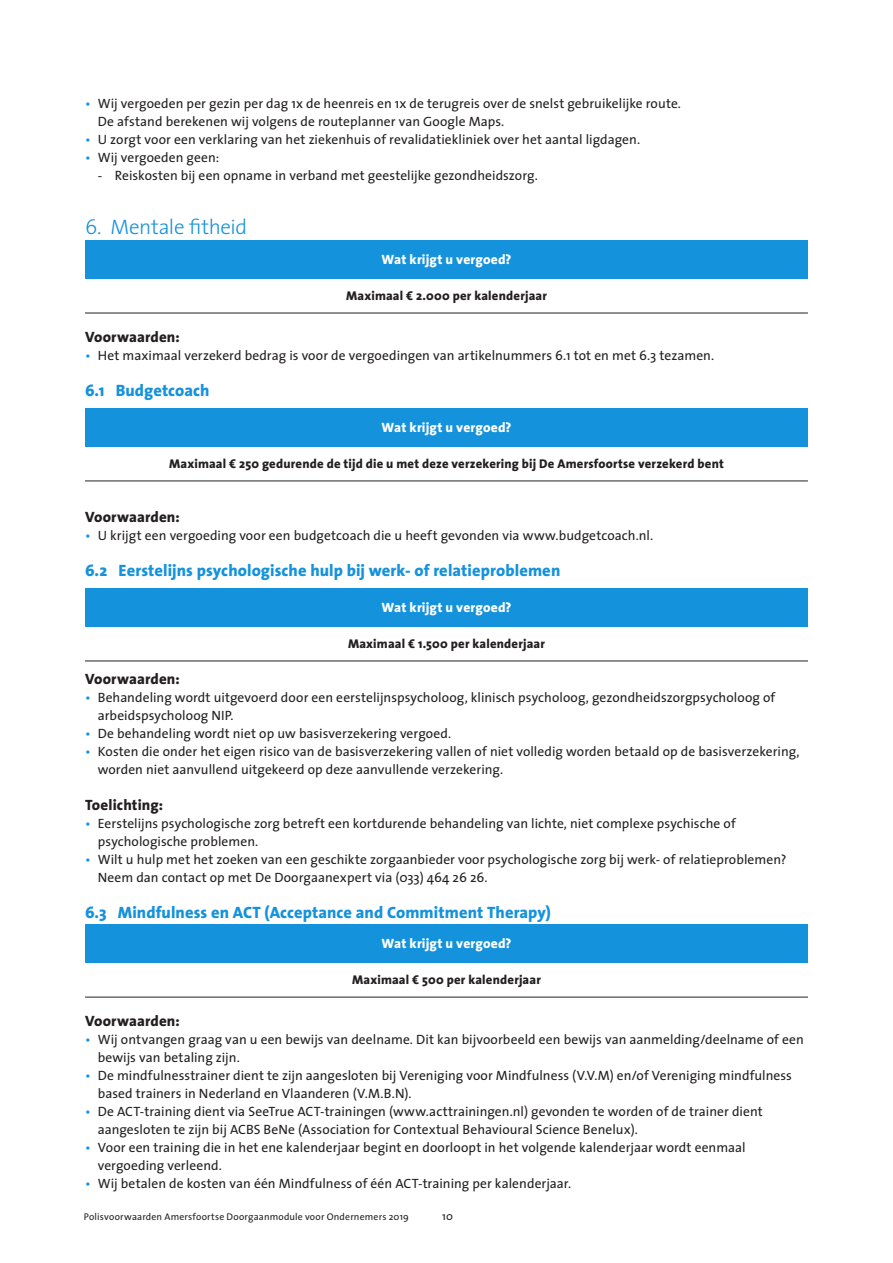
<style>
.page{position:relative;width:893px;height:1263px;background:#fff}
.page>*{position:absolute;margin:0;border:0;box-sizing:border-box;transform-origin:0 0}
._0-Subkop_groot_14_2{font:300 21px "The Sans";letter-spacing:-.015em;color:#1492dc}
._1-Subkop{font:800 16.5px "The Sans";letter-spacing:.005em;color:#1492dc}
._3-Subsubkop_zwart{font:800 15px "The Sans";letter-spacing:.01em;color:#231f20}
._4-Platte_tekst_insp{font:800 15px "The Sans";letter-spacing:.01em;color:#231f20}
._4-Platte_tekst_insp-2{font:13.5px/18px "The Sans";letter-spacing:.005em;color:#231f20}
._1-Tabel_kop_wit{font:800 13.5px "The Sans";letter-spacing:.01em;color:#fff}
._2-Tabel_subkop{font:800 12.75px "The Sans";letter-spacing:.015em;color:#231f20}
.t1{font:11.25px "The Sans";color:#231f20}
.t2{font:9.75px "The Sans";letter-spacing:.02em;color:#231f20}
.s1{color:#1492dc}
</style>
<div class="page">
<div style="left:85px;top:240px;width:723px;height:38px;background:#1492dc"></div>
<hr style="left:85px;top:313px;width:723px;height:1px;background:#231f20">
<div style="left:85px;top:408px;width:723px;height:38px;background:#1492dc"></div>
<hr style="left:85px;top:481px;width:723px;height:1px;background:#231f20">
<div style="left:85px;top:588px;width:723px;height:38px;background:#1492dc"></div>
<hr style="left:85px;top:661px;width:723px;height:1px;background:#231f20">
<div style="left:85px;top:924px;width:723px;height:38px;background:#1492dc"></div>
<hr style="left:85px;top:997px;width:723px;height:1px;background:#231f20">
<p class="_4-Platte_tekst_insp-2" style="left:98px;top:94px;width:585px;text-indent:-13px"><span class="s1">•</span> Wij vergoeden per gezin per dag 1x de heenreis en 1x de terugreis over de snelst gebruikelijke route.<br>De afstand berekenen wij volgens de routeplanner van Google Maps.</p>
<p class="_4-Platte_tekst_insp-2" style="left:85px;top:130px;width:557px"><span class="s1">•</span> U zorgt voor een verklaring van het ziekenhuis of revalidatiekliniek over het aantal ligdagen.</p>
<p class="_4-Platte_tekst_insp-2" style="left:85px;top:148px;width:136px"><span class="s1">•</span> Wij vergoeden geen:</p>
<p class="_4-Platte_tekst_insp-2" style="left:98px;top:166px;width:441px">- Reiskosten bij een opname in verband met geestelijke gezondheidszorg.</p>
<p class="_0-Subkop_groot_14_2" style="left:85px;top:210px;width:164px">6. Mentale fitheid</p>
<p class="_1-Tabel_kop_wit" style="left:381px;top:248px;width:131px">Wat krijgt u vergoed?</p>
<p class="_2-Tabel_subkop" style="left:346px;top:285px;width:202px">Maximaal € 2.000 per kalenderjaar</p>
<p class="_3-Subsubkop_zwart" style="left:85px;top:324px;width:96px">Voorwaarden:</p>
<p class="_4-Platte_tekst_insp-2" style="left:85px;top:346px;width:631px"><span class="s1">•</span> Het maximaal verzekerd bedrag is voor de vergoedingen van artikelnummers 6.1 tot en met 6.3 tezamen.</p>
<p class="_1-Subkop" style="left:85px;top:376px;width:126px">6.1 Budgetcoach</p>
<p class="_1-Tabel_kop_wit" style="left:381px;top:416px;width:131px">Wat krijgt u vergoed?</p>
<p class="_2-Tabel_subkop" style="left:169px;top:453px;width:556px">Maximaal € 250 gedurende de tijd die u met deze verzekering bij De Amersfoortse verzekerd bent</p>
<p class="_4-Platte_tekst_insp" style="left:85px;top:504px;width:96px">Voorwaarden:</p>
<p class="_4-Platte_tekst_insp-2" style="left:85px;top:526px;width:570px"><span class="s1">•</span> U krijgt een vergoeding voor een budgetcoach die u heeft gevonden via www.budgetcoach.nl.</p>
<p class="_1-Subkop" style="left:85px;top:556px;width:477px">6.2 Eerstelijns psychologische hulp bij werk- of relatieproblemen</p>
<p class="_1-Tabel_kop_wit" style="left:381px;top:596px;width:131px">Wat krijgt u vergoed?</p>
<p class="_2-Tabel_subkop" style="left:348px;top:633px;width:198px">Maximaal € 1.500 per kalenderjaar</p>
<p class="_3-Subsubkop_zwart" style="left:85px;top:666px;width:96px">Voorwaarden:</p>
<p class="_4-Platte_tekst_insp-2" style="left:98px;top:688px;width:679px;text-indent:-13px"><span class="s1">•</span> Behandeling wordt uitgevoerd door een eerstelijnspsycholoog, klinisch psycholoog, gezondheidszorgpsycholoog of arbeidspsycholoog NIP.</p>
<p class="_4-Platte_tekst_insp-2" style="left:85px;top:724px;width:368px"><span class="s1">•</span> De behandeling wordt niet op uw basisverzekering vergoed.</p>
<p class="_4-Platte_tekst_insp-2" style="left:98px;top:742px;width:703px;text-indent:-13px"><span class="s1">•</span> Kosten die onder het eigen risico van de basisverzekering vallen of niet volledig worden betaald op de basisverzekering, worden niet aanvullend uitgekeerd op deze aanvullende verzekering.</p>
<p class="_3-Subsubkop_zwart" style="left:85px;top:792px;width:80px">Toelichting:</p>
<p class="_4-Platte_tekst_insp-2" style="left:98px;top:814px;width:639px;text-indent:-13px"><span class="s1">•</span> Eerstelijns psychologische zorg betreft een kortdurende behandeling van lichte, niet complexe psychische of psychologische problemen.</p>
<p class="_4-Platte_tekst_insp-2" style="left:98px;top:850px;width:690px;text-indent:-13px"><span class="s1">•</span> Wilt u hulp met het zoeken van een geschikte zorgaanbieder voor psychologische zorg bij werk- of relatieproblemen?<br>Neem dan contact op met De Doorgaanexpert via (033) 464 26 26.</p>
<p class="_1-Subkop" style="left:85px;top:898px;width:467px">6.3 Mindfulness en ACT (Acceptance and Commitment Therapy)</p>
<p class="_1-Tabel_kop_wit" style="left:381px;top:932px;width:131px">Wat krijgt u vergoed?</p>
<p class="_2-Tabel_subkop" style="left:352px;top:969px;width:190px">Maximaal € 500 per kalenderjaar</p>
<p class="_3-Subsubkop_zwart" style="left:85px;top:1008px;width:96px">Voorwaarden:</p>
<p class="_4-Platte_tekst_insp-2" style="left:98px;top:1030px;width:707px;text-indent:-13px"><span class="s1">•</span> Wij ontvangen graag van u een bewijs van deelname. Dit kan bijvoorbeeld een bewijs van aanmelding/deelname of een bewijs van betaling zijn.</p>
<p class="_4-Platte_tekst_insp-2" style="left:98px;top:1066px;width:696px;text-indent:-13px"><span class="s1">•</span> De mindfulnesstrainer dient te zijn aangesloten bij Vereniging voor Mindfulness (V.V.M) en/of Vereniging mindfulness based trainers in Nederland en Vlaanderen (V.M.B.N).</p>
<p class="_4-Platte_tekst_insp-2" style="left:98px;top:1102px;width:667px;text-indent:-13px"><span class="s1">•</span> De ACT-training dient via SeeTrue ACT-trainingen (www.acttrainingen.nl) gevonden te worden of de trainer dient aangesloten te zijn bij ACBS BeNe (Association for Contextual Behavioural Science Benelux).</p>
<p class="_4-Platte_tekst_insp-2" style="left:98px;top:1138px;width:649px;text-indent:-13px"><span class="s1">•</span> Voor een training die in het ene kalenderjaar begint en doorloopt in het volgende kalenderjaar wordt eenmaal vergoeding verleend.</p>
<p class="_4-Platte_tekst_insp-2" style="left:85px;top:1174px;width:488px"><span class="s1">•</span> Wij betalen de kosten van één Mindfulness of één ACT-training per kalenderjaar.</p>
<p class="t2" style="left:84px;top:1208px;width:326px">Polisvoorwaarden Amersfoortse Doorgaanmodule voor Ondernemers 2019</p>
<p class="t1" style="left:442px;top:1207px;width:12px">10</p>
</div>
